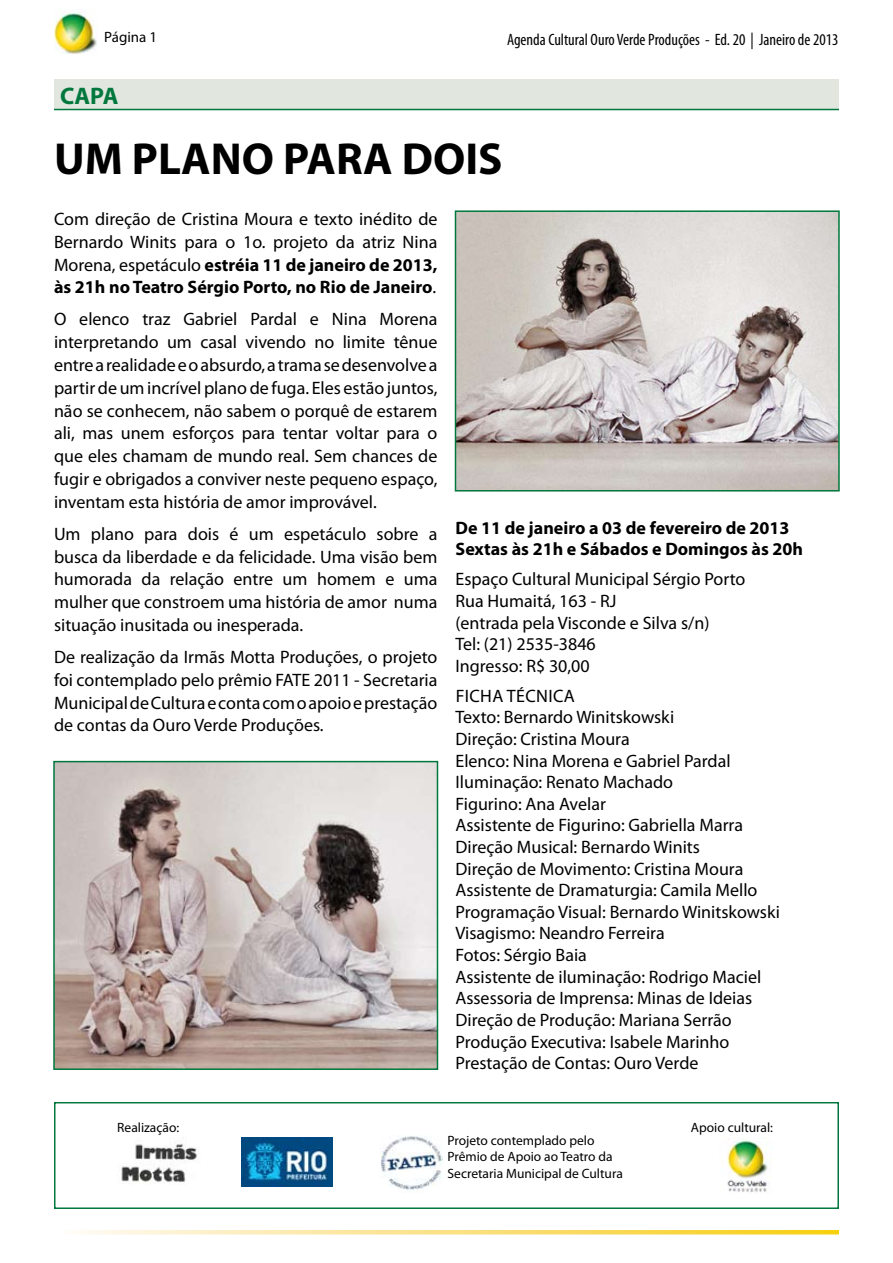
<style>
.page{position:relative;width:893px;height:1263px;background:#fff}
.page>*{position:absolute;margin:0;border:0;box-sizing:border-box;transform-origin:0 0}
.t1{font:700 45px "Myriad Pro";color:#000}
.t2{font:700 24px "Myriad Pro";color:#00783d}
.t3{font:18px/21.6px "Myriad Pro";color:#000;text-align:justify}
.t4{font:700 18px/21.6px "Myriad Pro";color:#000}
.t5{font:condensed 16.5px "Myriad Pro";color:#000}
.t6{font:15px "Myriad Pro";color:#000}
.t7{font:13.5px/16.2px "Myriad Pro";color:#000}
.s1{font-weight:700}
</style>
<div class="page">
<img style="left:54px;top:12px;width:43px;height:42px">
<svg style="left:76px;top:1230px;width:763px;height:4px;background:#fae181"></svg>
<div style="left:54px;top:1102px;width:785px;height:107px;border:2px solid #00783d"></div>
<div style="left:54px;top:80px;width:785px;height:30px;background:#e1e7de"></div>
<hr style="left:54px;top:109px;width:785px;height:1px;background:#00783d">
<img style="left:458px;top:213px;width:379px;height:275px">
<div style="left:455px;top:210px;width:385px;height:281px;border:2px solid #00783d"></div>
<img style="left:56px;top:764px;width:379px;height:303px">
<div style="left:53px;top:761px;width:385px;height:309px;border:2px solid #00783d"></div>
<img style="left:121px;top:1143px;width:76px;height:39px">
<img style="left:241px;top:1137px;width:91px;height:49px">
<img style="left:727px;top:1138px;width:44px;height:55px">
<img style="left:380px;top:1135px;width:63px;height:57px">
<p class="t6" style="left:104px;top:28px;width:55px">Página 1</p>
<p class="t5" style="left:507px;top:29px;width:333px">Agenda Cultural Ouro Verde Produções - Ed. 20 | Janeiro de 2013</p>
<h2 class="t2" style="left:60px;top:80px;width:60px">CAPA</h2>
<h1 class="t1" style="left:54px;top:130px;width:450px">UM PLANO PARA DOIS</h1>
<p class="t3" style="left:54px;top:207px;width:385px;line-height:23px">Com direção de Cristina Moura e texto inédito de Bernardo Winits para o 1o. projeto da atriz Nina Morena, espetáculo <span class="s1">estréia 11 de janeiro de 2013, às 21h no Teatro Sérgio Porto, no Rio de Janeiro</span>.</p>
<p class="t3" style="left:54px;top:307px;width:385px;line-height:23px">O elenco traz Gabriel Pardal e Nina Morena interpretando um casal vivendo no limite tênue entre a realidade e o absurdo, a trama se desenvolve a partir de um incrível plano de fuga. Eles estão juntos, não se conhecem, não sabem o porquê de estarem ali, mas unem esforços para tentar voltar para o que eles chamam de mundo real. Sem chances de fugir e obrigados a conviver neste pequeno espaço, inventam esta história de amor improvável.</p>
<p class="t3" style="left:54px;top:522px;width:385px;line-height:23px">Um plano para dois é um espetáculo sobre a busca da liberdade e da felicidade. Uma visão bem humorada da relação entre um homem e uma mulher que constroem uma história de amor numa situação inusitada ou inesperada.</p>
<p class="t3" style="left:54px;top:645px;width:385px;line-height:23px">De realização da Irmãs Motta Produções, o projeto foi contemplado pelo prêmio FATE 2011 - Secretaria Municipal de Cultura e conta com o apoio e prestação de contas da Ouro Verde Produções.</p>
<p class="t4" style="left:455px;top:516px;width:349px">De 11 de janeiro a 03 de fevereiro de 2013<br>Sextas às 21h e Sábados e Domingos às 20h</p>
<p class="t3" style="left:455px;top:568px;width:291px;text-align:left">Espaço Cultural Municipal Sérgio Porto<br>Rua Humaitá, 163 - RJ<br>(entrada pela Visconde e Silva s/n)<br>Tel: (21) 2535-3846<br>Ingresso: R$ 30,00</p>
<p class="t3" style="left:456px;top:685px;width:20px">Ficha</p>
<p class="t3" style="left:455px;top:685px;width:326px;text-align:left;text-indent:51px">Técnica<br>Texto: Bernardo Winitskowski<br>Direção: Cristina Moura<br>Elenco: Nina Morena e Gabriel Pardal<br>Iluminação: Renato Machado<br>Figurino: Ana Avelar<br>Assistente de Figurino: Gabriella Marra<br>Direção Musical: Bernardo Winits<br>Direção de Movimento: Cristina Moura<br>Assistente de Dramaturgia: Camila Mello<br>Programação Visual: Bernardo Winitskowski<br>Visagismo: Neandro Ferreira<br>Fotos: Sérgio Baia<br>Assistente de iluminação: Rodrigo Maciel<br>Assessoria de Imprensa: Minas de Ideias<br>Direção de Produção: Mariana Serrão<br>Produção Executiva: Isabele Marinho<br>Prestação de Contas: Ouro Verde</p>
<p class="t7" style="left:117px;top:1119px;width:63px">Realização:</p>
<p class="t7" style="left:691px;top:1119px;width:84px">Apoio cultural:</p>
<p class="t7" style="left:448px;top:1132px;width:177px">Projeto contemplado pelo<br>Prêmio de Apoio ao Teatro da<br>Secretaria Municipal de Cultura</p>
</div>
